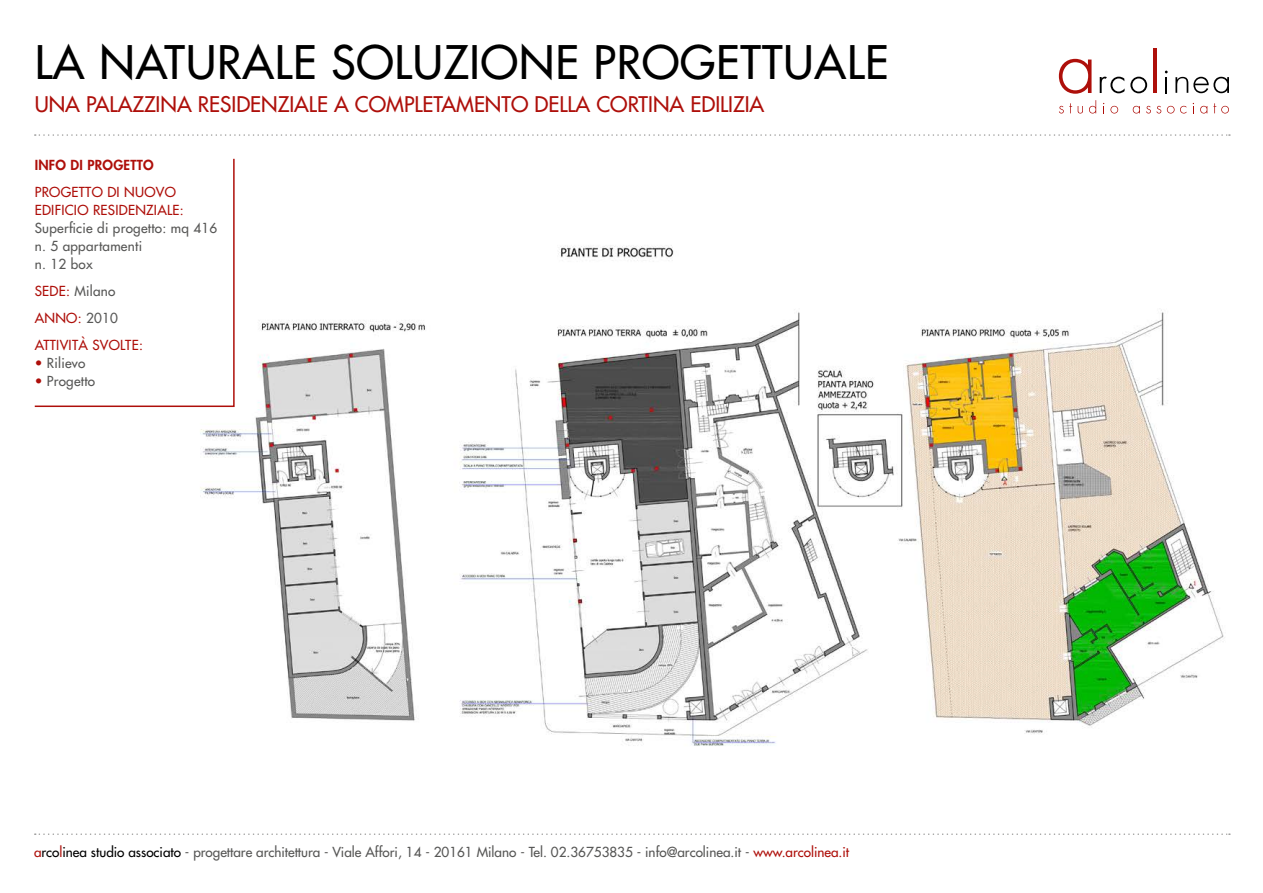
<style>
.page{position:relative;width:1263px;height:893px;background:#fff}
.page>*{position:absolute;margin:0;border:0;box-sizing:border-box;transform-origin:0 0}
.t1{font:45px "Futura";letter-spacing:.02em;color:#000}
.t2{font:21px "Futura";color:#ae0f0a}
.t3{font:13.5px "Futura";color:#575756}
.t4{font:13.5px/27px "Futura";letter-spacing:.02em;color:#ae0f0a}
.t5{font:13.5px/18px "Futura";letter-spacing:.02em;color:#575756}
.t6{font:800 13.5px "Futura";letter-spacing:.02em;color:#ae0f0a}
.s1{color:#575756}
.s2{color:#ae0f0a}
.s3{color:#000}
</style>
<div class="page">
<svg style="left:1059px;top:59px;width:32px;height:35px"></svg>
<svg style="left:1100px;top:77px;width:24px;height:16px"></svg>
<svg style="left:1130px;top:77px;width:17px;height:16px"></svg>
<hr style="left:1153px;top:48px;width:4px;height:45px;background:#ae0f0a">
<svg style="left:1175px;top:77px;width:54px;height:16px"></svg>
<svg style="left:1165px;top:71px;width:3px;height:22px"></svg>
<svg style="left:1059px;top:103px;width:13px;height:11px"></svg>
<svg style="left:1078px;top:106px;width:5px;height:8px"></svg>
<svg style="left:1089px;top:100px;width:7px;height:14px"></svg>
<svg style="left:1110px;top:106px;width:8px;height:8px"></svg>
<svg style="left:1133px;top:106px;width:7px;height:8px"></svg>
<svg style="left:1146px;top:106px;width:15px;height:8px"></svg>
<svg style="left:1167px;top:106px;width:7px;height:8px"></svg>
<svg style="left:1180px;top:106px;width:6px;height:8px"></svg>
<svg style="left:1200px;top:106px;width:7px;height:8px"></svg>
<svg style="left:1213px;top:103px;width:16px;height:11px"></svg>
<svg style="left:35px;top:134px;width:1195px;height:2px"></svg>
<svg style="left:35px;top:833px;width:1195px;height:2px"></svg>
<img style="left:200px;top:245px;width:1024px;height:501px">
<svg style="left:34px;top:158px;width:201px;height:250px"></svg>
<h1 class="t1" style="left:35px;top:33px;width:855px">LA NATURALE SOLUZIONE PROGETTUALE</h1>
<h2 class="t2" style="left:35px;top:91px;width:731px">UNA PALAZZINA RESIDENZIALE A COMPLETAMENTO DELLA CORTINA EDILIZIA</h2>
<p class="t6" style="left:35px;top:156px;width:121px">INFO DI PROGETTO</p>
<p class="t4" style="left:35px;top:182px;width:151px;line-height:18px">PROGETTO DI NUOVO<br>EDIFICIO RESIDENZIALE:</p>
<p class="t5" style="left:35px;top:218px;width:184px">Superficie di progetto: mq 416 n. 5 appartamenti<br>n. 12 box</p>
<p class="t4" style="left:35px;top:277px;width:110px">SEDE: <span class="s1">Milano<br></span>ANNO: <span class="s1">2010<br></span>ATTIVITÀ SVOLTE:</p>
<p class="t5" style="left:35px;top:353px;width:52px"><span class="s2">•</span> Rilievo</p>
<p class="t5" style="left:35px;top:371px;width:62px"><span class="s2">•</span> Progetto</p>
<p class="t3" style="left:34px;top:843px;width:817px"><span class="s2">a</span><span class="s3">rco</span><span class="s2">l</span><span class="s3">inea studio associato</span> - progettare architettura - Viale Affori, 14 - 20161 Milano - Tel. 02.36753835 - info@arcolinea.it - <span class="s2">www.arcolinea.it</span></p>
</div>
